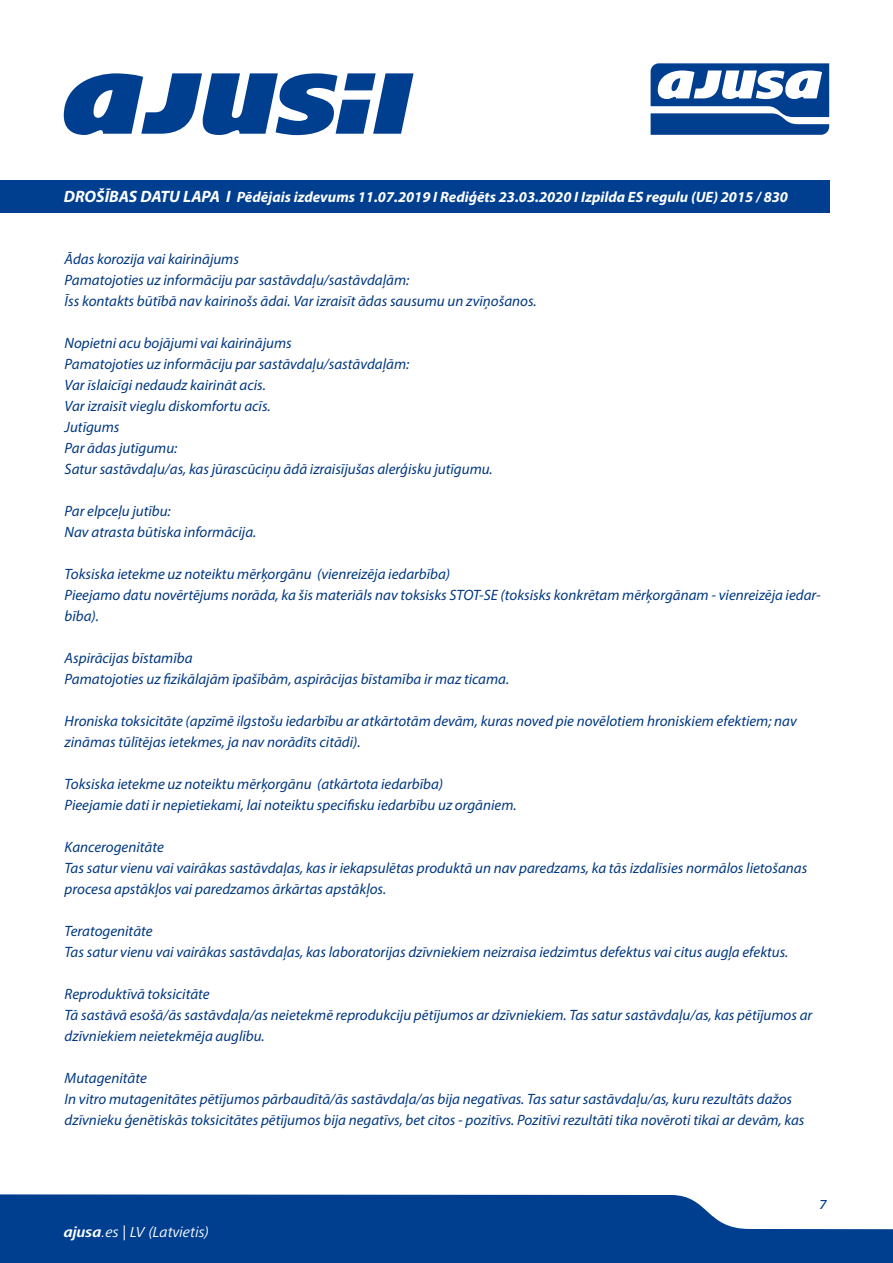
<style>
.page{position:relative;width:893px;height:1263px;background:#fff}
.page>*{position:absolute;margin:0;border:0;box-sizing:border-box;transform-origin:0 0}
.t1{font:italic 15px/21px "Myriad Pro";color:#003882}
.t2{font:italic 700 15px "Myriad Pro";color:#fff}
.t3{font:italic 15px "Frutiger Next LT";color:#fff}
.t4{font:italic 500 13.5px "Frutiger Next LT";color:#003f90}
.s1{font-size:16.5px}
.s2{font-weight:700}
</style>
<div class="page">
<svg style="left:0;top:1194px;width:893px;height:69px;background:#1c549c"></svg>
<svg style="left:651px;top:63px;width:178px;height:72px"></svg>
<svg style="left:64px;top:73px;width:350px;height:62px"></svg>
<div style="left:0;top:180px;width:829px;height:33px;background:#003f90"></div>
<p class="t2" style="left:64px;top:187px;width:726px"><span class="s1">DROŠĪBAS DATU LAPA I</span> Pēdējais izdevums 11.07.2019 I Rediģēts 23.03.2020 I Izpilda ES regulu (UE) 2015 / 830</p>
<p class="t1" style="left:65px;top:248px;width:474px">Ādas korozija vai kairinājums<br>Pamatojoties uz informāciju par sastāvdaļu/sastāvdaļām:<br>Īss kontakts būtībā nav kairinošs ādai. Var izraisīt ādas sausumu un zvīņošanos.</p>
<p class="t1" style="left:65px;top:332px;width:429px">Nopietni acu bojājumi vai kairinājums<br>Pamatojoties uz informāciju par sastāvdaļu/sastāvdaļām:<br>Var īslaicīgi nedaudz kairināt acis.<br>Var izraisīt vieglu diskomfortu acīs.<br>Jutīgums<br>Par ādas jutīgumu:<br>Satur sastāvdaļu/as, kas jūrascūciņu ādā izraisījušas alerģisku jutīgumu.</p>
<p class="t1" style="left:65px;top:500px;width:193px">Par elpceļu jutību:<br>Nav atrasta būtiska informācija.</p>
<p class="t1" style="left:65px;top:563px;width:758px">Toksiska ietekme uz noteiktu mērķorgānu (vienreizēja iedarbība)<br>Pieejamo datu novērtējums norāda, ka šis materiāls nav toksisks STOT-SE (toksisks konkrētam mērķorgānam - vienreizēja iedar&shy;bība).</p>
<p class="t1" style="left:65px;top:647px;width:446px">Aspirācijas bīstamība<br>Pamatojoties uz fizikālajām īpašībām, aspirācijas bīstamība ir maz ticama.</p>
<p class="t1" style="left:65px;top:710px;width:734px">Hroniska toksicitāte (apzīmē ilgstošu iedarbību ar atkārtotām devām, kuras noved pie novēlotiem hroniskiem efektiem; nav zināmas tūlītējas ietekmes, ja nav norādīts citādi).</p>
<p class="t1" style="left:65px;top:773px;width:453px">Toksiska ietekme uz noteiktu mērķorgānu (atkārtota iedarbība)<br>Pieejamie dati ir nepietiekami, lai noteiktu specifisku iedarbību uz orgāniem.</p>
<p class="t1" style="left:65px;top:836px;width:744px">Kancerogenitāte<br>Tas satur vienu vai vairākas sastāvdaļas, kas ir iekapsulētas produktā un nav paredzams, ka tās izdalīsies normālos lietošanas procesa apstākļos vai paredzamos ārkārtas apstākļos.</p>
<p class="t1" style="left:65px;top:920px;width:725px">Teratogenitāte<br>Tas satur vienu vai vairākas sastāvdaļas, kas laboratorijas dzīvniekiem neizraisa iedzimtus defektus vai citus augļa efektus.</p>
<p class="t1" style="left:65px;top:983px;width:749px">Reproduktīvā toksicitāte<br>Tā sastāvā esošā/ās sastāvdaļa/as neietekmē reprodukciju pētījumos ar dzīvniekiem. Tas satur sastāvdaļu/as, kas pētījumos ar dzīvniekiem neietekmēja auglību.</p>
<p class="t1" style="left:65px;top:1067px;width:741px">Mutagenitāte<br>In vitro mutagenitātes pētījumos pārbaudītā/ās sastāvdaļa/as bija negatīvas. Tas satur sastāvdaļu/as, kuru rezultāts dažos dzīvnieku ģenētiskās toksicitātes pētījumos bija negatīvs, bet citos - pozitīvs. Pozitīvi rezultāti tika novēroti tikai ar devām, kas</p>
<p class="t3" style="left:64px;top:1223px;width:147px"><span class="s2">ajusa</span>.es | LV (Latvietis)</p>
<p class="t4" style="left:820px;top:1197px;width:9px">7</p>
</div>
